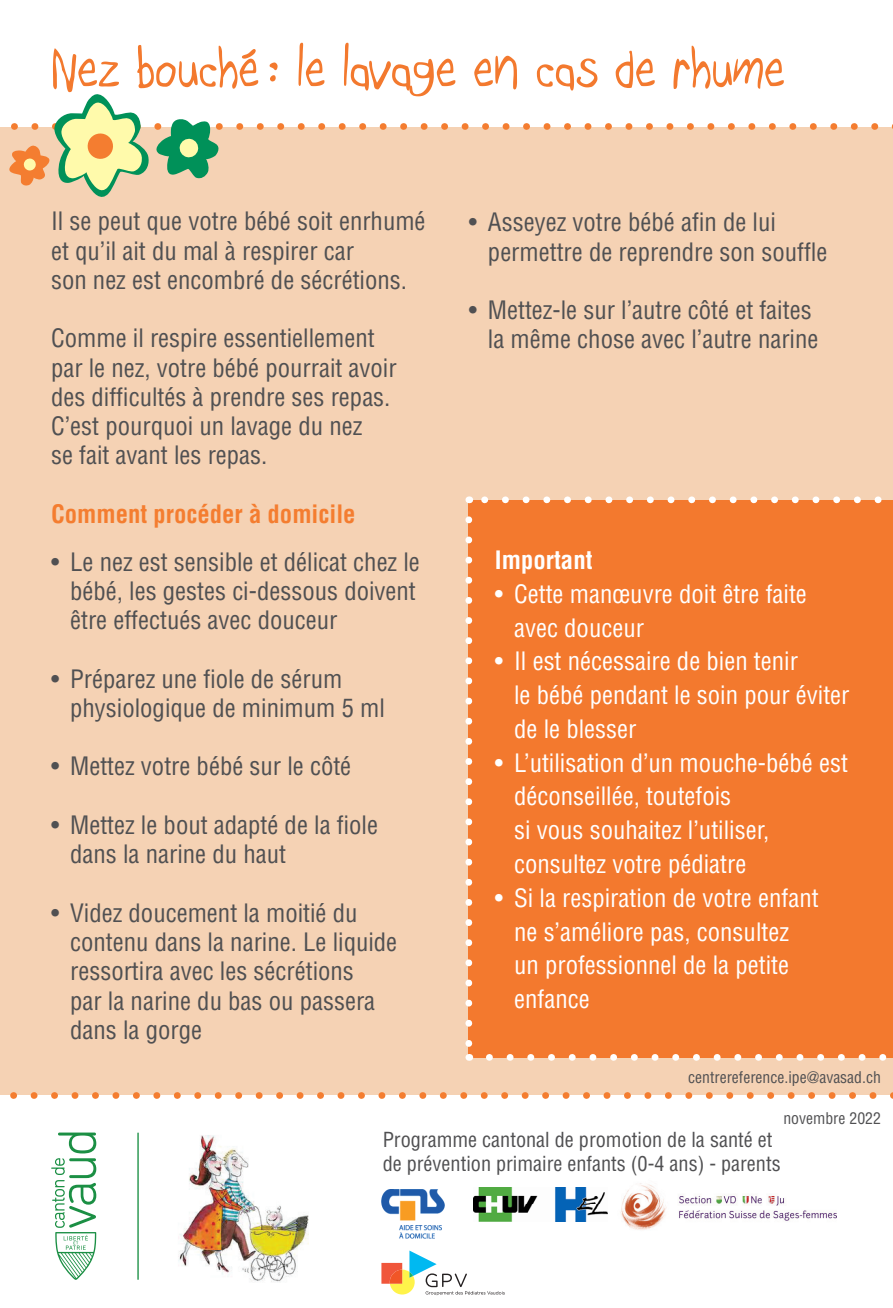
<style>
.page{position:relative;width:893px;height:1308px;background:#fff}
.page>*{position:absolute;margin:0;border:0;box-sizing:border-box;transform-origin:0 0}
.t1{font:60.75px "Boopee";color:#f3792e}
.t2{font:condensed 24.75px/29.2px "Helvetica";color:#505052}
.t3{font:condensed 24.75px/33.8px "Helvetica";color:#fff}
.t4{font:700 condensed 24.75px "Helvetica";color:#f47d30}
.t5{font:700 condensed 24.75px "Helvetica";color:#fff}
.t6{font:condensed 20.25px/24.3px "Helvetica";color:#505052}
.t7{font:condensed 15.75px "Helvetica";color:#505052}
</style>
<div class="page">
<div style="left:0;top:1px;width:893px;height:1094px;background:#f5d2b4"></div>
<svg style="left:10px;top:1092px;width:883px;height:6px"></svg>
<div style="left:469px;top:500px;width:424px;height:557px;background:#f3792e"></div>
<svg style="left:465px;top:520px;width:7px;height:527px"></svg>
<svg style="left:489px;top:1054px;width:404px;height:6px"></svg>
<svg style="left:481px;top:496px;width:401px;height:7px"></svg>
<svg style="left:51px;top:1132px;width:45px;height:147px"></svg>
<hr style="left:137px;top:1132px;width:2px;height:147px;background:#1b8f44">
<div style="left:0;top:0;width:893px;height:126px;background:#fff"></div>
<svg style="left:0;top:94px;width:893px;height:103px"></svg>
<svg style="left:23px;top:158px;width:13px;height:13px"></svg>
<img style="left:178px;top:1135px;width:131px;height:147px">
<img style="left:473px;top:1187px;width:134px;height:34px">
<img style="left:381px;top:1189px;width:64px;height:49px">
<img style="left:620px;top:1183px;width:217px;height:47px">
<svg style="left:381px;top:1250px;width:124px;height:45px"></svg>
<p class="t1" style="left:51px;top:34px;width:735px">Nez bouché: le lavage en cas de rhume</p>
<p class="t2" style="left:51px;top:206px;width:376px">Il se peut que votre bébé soit enrhumé et qu’il ait du mal à respirer car</p>
<p class="t2" style="left:51px;top:265px;width:357px">son nez est encombré de sécrétions.</p>
<p class="t2" style="left:51px;top:323px;width:325px">Comme il respire essentiellement</p>
<p class="t2" style="left:51px;top:353px;width:347px">par le nez, votre bébé pourrait avoir des difficultés à prendre ses repas.</p>
<p class="t2" style="left:51px;top:411px;width:313px">C’est pourquoi un lavage du nez</p>
<p class="t2" style="left:51px;top:440px;width:218px">se fait avant les repas.</p>
<p class="t4" style="left:51px;top:499px;width:306px">Comment procéder à domicile</p>
<p class="t2" style="left:70px;top:547px;width:351px;text-indent:-19px">• Le nez est sensible et délicat chez le bébé, les gestes ci-dessous doivent être effectués avec douceur</p>
<p class="t2" style="left:51px;top:664px;width:293px">• Préparez une fiole de sérum</p>
<p class="t2" style="left:70px;top:693px;width:316px">physiologique de minimum 5 ml</p>
<p class="t2" style="left:51px;top:751px;width:302px">• Mettez votre bébé sur le côté</p>
<p class="t2" style="left:70px;top:810px;width:309px;text-indent:-19px">• Mettez le bout adapté de la fiole dans la narine du haut</p>
<p class="t2" style="left:70px;top:898px;width:329px;text-indent:-19px">• Videz doucement la moitié du contenu dans la narine. Le liquide ressortira avec les sécrétions</p>
<p class="t2" style="left:70px;top:985px;width:307px">par la narine du bas ou passera dans la gorge</p>
<p class="t2" style="left:469px;top:208px;width:309px">• Asseyez votre bébé afin de lui</p>
<p class="t2" style="left:488px;top:237px;width:341px">permettre de reprendre son souffle</p>
<p class="t2" style="left:469px;top:295px;width:344px">• Mettez-le sur l’autre côté et faites</p>
<p class="t2" style="left:488px;top:325px;width:332px">la même chose avec l’autre narine</p>
<p class="t5" style="left:495px;top:544px;width:99px">Important</p>
<p class="t3" style="left:514px;top:577px;width:294px;text-indent:-19px">• Cette manœuvre doit être faite avec douceur</p>
<p class="t3" style="left:495px;top:644px;width:304px">• Il est nécessaire de bien tenir</p>
<p class="t3" style="left:514px;top:678px;width:337px">le bébé pendant le soin pour éviter de le blesser</p>
<p class="t3" style="left:514px;top:745px;width:335px;text-indent:-19px">• L’utilisation d’un mouche-bébé est déconseillée, toutefois</p>
<p class="t3" style="left:514px;top:813px;width:257px">si vous souhaitez l’utiliser,</p>
<p class="t3" style="left:514px;top:847px;width:234px">consultez votre pédiatre</p>
<p class="t3" style="left:495px;top:880px;width:325px">• Si la respiration de votre enfant</p>
<p class="t3" style="left:514px;top:914px;width:276px">ne s’améliore pas, consultez</p>
<p class="t3" style="left:514px;top:948px;width:276px">un professionnel de la petite enfance</p>
<p class="t7" style="left:688px;top:1067px;width:194px">centrereference.ipe@avasad.ch</p>
<p class="t7" style="left:783px;top:1108px;width:99px">novembre 2022</p>
<p class="t6" style="left:383px;top:1127px;width:399px">Programme cantonal de promotion de la santé et de prévention primaire enfants (0-4 ans) - parents</p>
</div>
